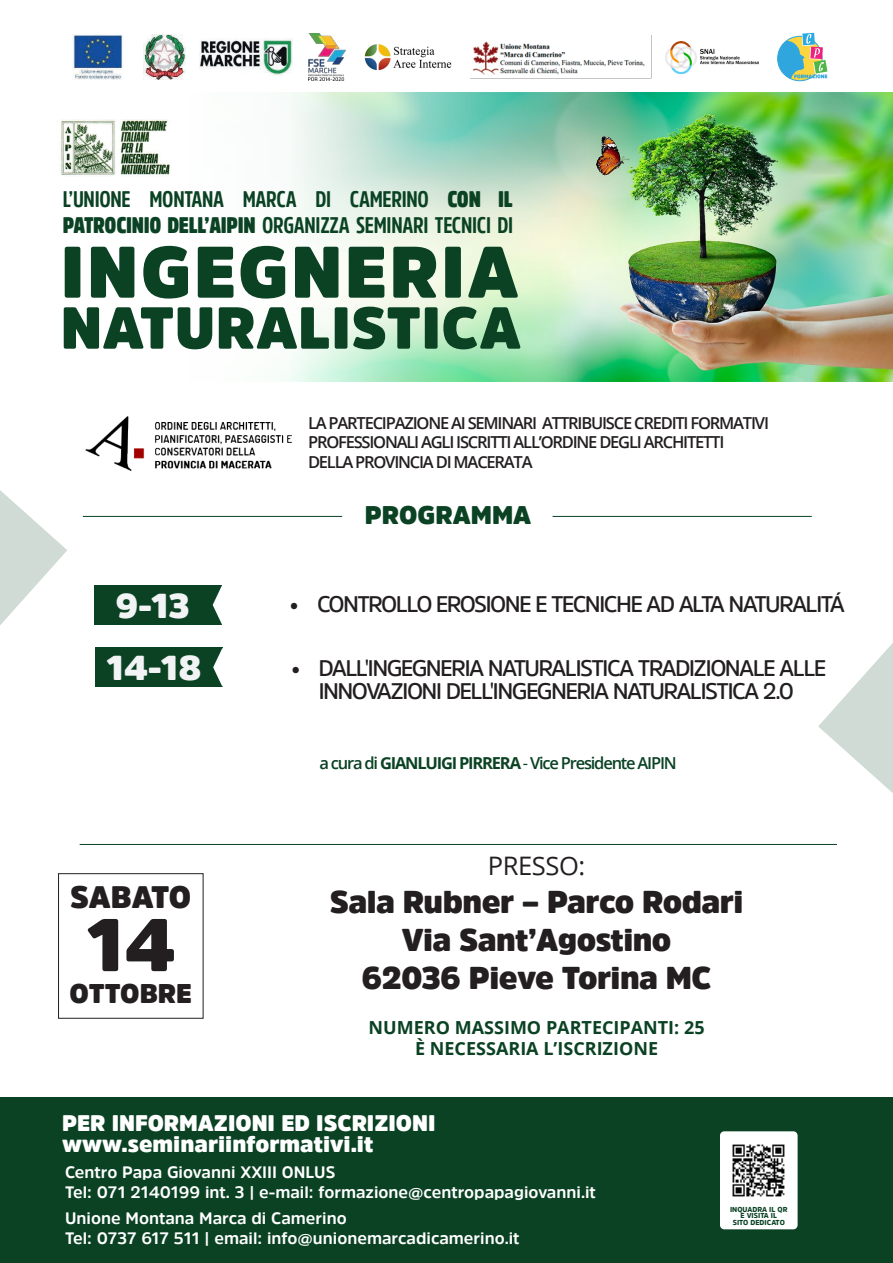
<style>
.page{position:relative;width:893px;height:1263px;background:#fff}
.page>*{position:absolute;margin:0;border:0;box-sizing:border-box;transform-origin:0 0}
.t1{font:900 73.65px "Amsi Pro";color:#231f20}
.t2{font:900 72px "Amsi Pro";letter-spacing:.04em;color:#0a4223}
.t3{font:900 58.5px "Amsi Pro";letter-spacing:.01em;color:#0a4223}
.t4{font:900 34.5px "Amsi Pro";color:#f2f3f4}
.t5{font:900 31.5px/37.8px "Amsi Pro";letter-spacing:-.015em;color:#231f20;text-align:center}
.t6{font:900 31.05px "Amsi Pro";letter-spacing:-.01em;color:#231f20}
.t7{font:900 27px "Amsi Pro";color:#231f20}
.t8{font:900 25.5px "Amsi Pro";color:#0a4223}
.t9{font:25.5px "Open Sans";letter-spacing:-.015em;color:#231f20}
.t10{font:600 22.5px/22.5px "Amsi Pro";letter-spacing:-.075em;color:#231f20;text-align:center}
.t11{font:700 22.5px/25.5px "Amsi Pro Cond";letter-spacing:-.01em;color:#0a4223}
.t12{font:900 22.5px/21px "Amsi Pro";color:#fff}
.t13{font:700 18px/21px "Open Sans";color:#0a4223;text-align:center}
.t14{font:700 16.5px/19.8px "Amsi Pro";color:#fff}
.t15{font:600 16.5px/19.5px "Open Sans";letter-spacing:-.075em;color:#231f20}
.t16{font:600 16.5px "Open Sans";letter-spacing:-.075em;color:#0a4223}
.t17{font:900 7.2px/6.6px "Amsi Pro";color:#0a4223;text-align:center}
.s1{font-weight:900}
.s2{font-weight:700}
.s3{font-weight:400}
</style>
<div class="page">
<img style="left:605px;top:92px;width:288px;height:289px">
<img style="left:364px;top:44px;width:88px;height:27px">
<img style="left:73px;top:35px;width:50px;height:44px">
<img style="left:309px;top:33px;width:36px;height:48px">
<img style="left:471px;top:41px;width:180px;height:38px">
<svg style="left:778px;top:33px;width:49px;height:48px"></svg>
<img style="left:199px;top:38px;width:93px;height:38px">
<img style="left:143px;top:35px;width:42px;height:44px">
<img style="left:665px;top:41px;width:93px;height:32px">
<div style="left:0;top:1098px;width:893px;height:165px;background:#0a4223"></div>
<div style="left:720px;top:1131px;width:78px;height:98px;background:#fff;border-radius:4px"></div>
<img style="left:732px;top:1144px;width:53px;height:53px">
<svg style="left:71px;top:92px;width:534px;height:289px"></svg>
<img style="left:86px;top:417px;width:205px;height:54px">
<div style="left:58px;top:873px;width:145px;height:146px;border:1px solid #231f20"></div>
<div style="left:95px;top:585px;width:127px;height:40px;background:#0a4223"></div>
<svg style="left:213px;top:585px;width:9px;height:39px"></svg>
<div style="left:95px;top:648px;width:127px;height:39px;background:#0a4223"></div>
<svg style="left:213px;top:648px;width:10px;height:39px"></svg>
<hr style="left:83px;top:516px;width:259px;height:1px;background:#0a4223">
<hr style="left:553px;top:516px;width:259px;height:1px;background:#0a4223">
<svg style="left:0;top:490px;width:67px;height:135px"></svg>
<svg style="left:818px;top:643px;width:75px;height:150px"></svg>
<hr style="left:80px;top:844px;width:757px;height:1px;background:#0a4223">
<img style="left:61px;top:120px;width:115px;height:57px">
<h3 class="t11" style="left:63px;top:186px;width:452px">L’UNIONE MONTANA MARCA DI CAMERINO <span class="s1">CON IL<br>PATROCINIO DELL’AIPIN</span> ORGANIZZA SEMINARI TECNICI DI</h3>
<h2 class="t2" style="left:61px;top:222px;width:459px">INGEGNERIA</h2>
<h3 class="t3" style="left:61px;top:287px;width:462px">NATURALISTICA</h3>
<p class="t15" style="left:308px;top:413px;width:462px">LA PARTECIPAZIONE AI SEMINARI ATTRIBUISCE CREDITI FORMATIVI<br>PROFESSIONALI AGLI ISCRITTI ALL’ORDINE DEGLI ARCHITETTI<br>DELLA PROVINCIA DI MACERATA</p>
<h3 class="t8" style="left:365px;top:497px;width:168px">PROGRAMMA</h3>
<h3 class="t4" style="left:115px;top:582px;width:76px">9-13</h3>
<h3 class="t10" style="left:290px;top:592px;width:556px">• CONTROLLO EROSIONE E TECNICHE AD ALTA NATURALITÁ</h3>
<h3 class="t4" style="left:106px;top:644px;width:97px">14-18</h3>
<h3 class="t6" style="left:70px;top:876px;width:122px">SABATO</h3>
<h1 class="t1" style="left:87px;top:894px;width:90px">14</h1>
<h3 class="t7" style="left:70px;top:974px;width:124px">OTTOBRE</h3>
<h3 class="t10" style="left:291px;top:656px;width:536px">• DALL'INGEGNERIA NATURALISTICA TRADIZIONALE ALLE<br>INNOVAZIONI DELL'INGEGNERIA NATURALISTICA 2.0</h3>
<p class="t16" style="left:319px;top:752px;width:359px">a cura di <span class="s2">GIANLUIGI PIRRERA</span> <span class="s3">-</span> Vice Presidente AIPIN</p>
<h3 class="t9" style="left:488px;top:848px;width:99px">PRESSO:</h3>
<h3 class="t5" style="left:330px;top:883px;width:415px">Sala Rubner – Parco Rodari<br>Via Sant’Agostino<br>62036 Pieve Torina MC</h3>
<p class="t13" style="left:369px;top:1016px;width:337px">NUMERO MASSIMO PARTECIPANTI: 25<br>È NECESSARIA L’ISCRIZIONE</p>
<h3 class="t12" style="left:62px;top:1112px;width:375px">PER INFORMAZIONI ED ISCRIZIONI www.seminariinformativi.it</h3>
<p class="t14" style="left:65px;top:1162px;width:532px">Centro Papa Giovanni XXIII ONLUS<br>Tel: 071 2140199 int. 3 | e-mail: formazione@centropapagiovanni.it</p>
<p class="t14" style="left:65px;top:1208px;width:456px">Unione Montana Marca di Camerino<br>Tel: 0737 617 511 | email: info@unionemarcadicamerino.it</p>
<p class="t17" style="left:730px;top:1206px;width:59px">INQUADRA IL QR<br>E VISITA IL<br>SITO DEDICATO</p>
</div>
